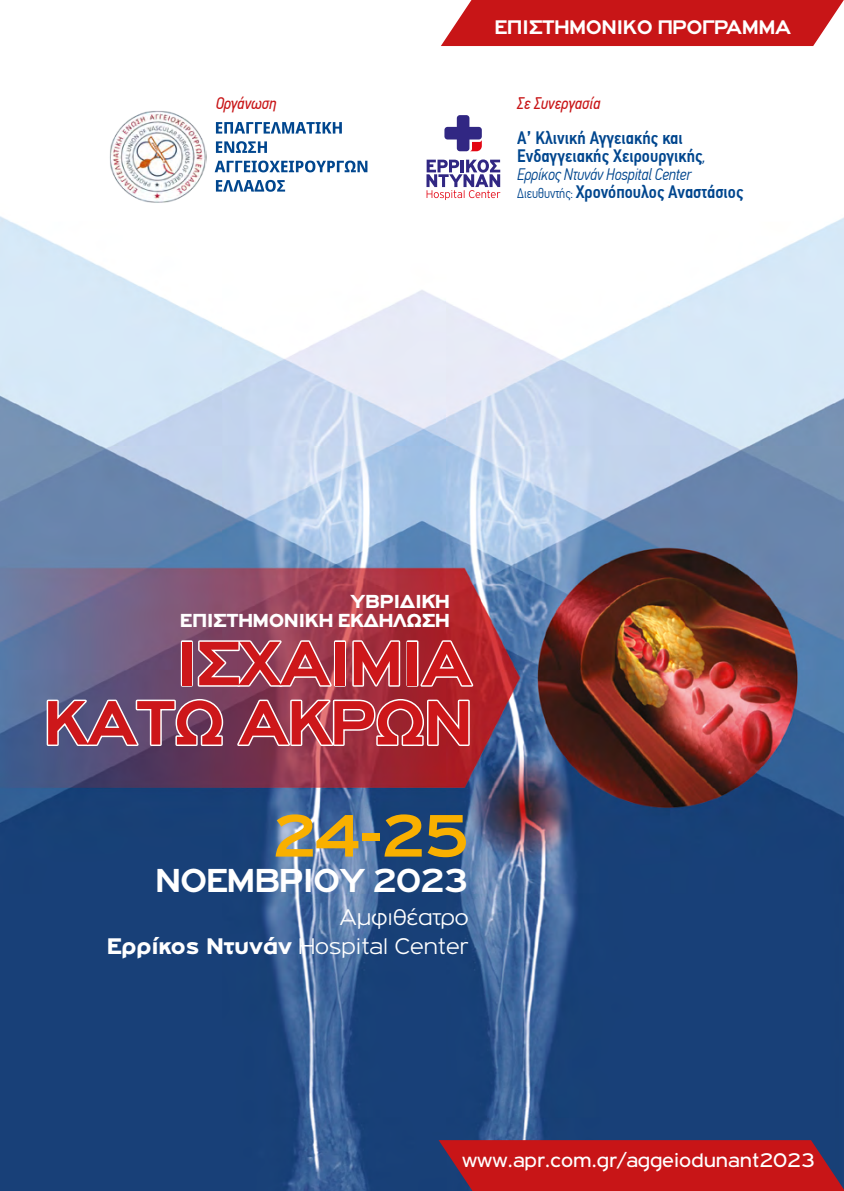
<style>
.page{position:relative;width:844px;height:1191px;background:#fff}
.page>*{position:absolute;margin:0;border:0;box-sizing:border-box;transform-origin:0 0}
.t1{font:700 66.67px/59.3px "PF Highway Gothic Ext";letter-spacing:-.03em;color:#cd171a;text-align:right}
.t2{font:700 63.88px "PF Highway Gothic Ext";color:#f9b000}
.t3{font:700 35.35px "PF Highway Gothic Ext";letter-spacing:-.03em;color:#fff}
.t4{font:300 24.15px/28.9px "PF Highway Gothic Ext";color:#fff;text-align:right}
.t5{font:21px "PF Highway Gothic Ext";color:#fff}
.t6{font:700 21px "PF Highway Gothic Ext";letter-spacing:-.02em;color:#fff}
.t7{font:900 20.12px/19.2px "PF Highway Gothic Ext";letter-spacing:-.02em;color:#fff;text-align:right}
.t8{font:500 18.03px/18px "PF Din Text Cond Pro";color:#00468e}
.t9{font:italic 16.8px "PF Din Text Cond Pro";color:#c81517}
.t10{font:italic 300 16.62px "PF Din Text Cond Pro";letter-spacing:-.01em;color:#00468e}
.s1{font-weight:300;font-style:italic}
.s2{font-weight:300;font-size:13.83px}
.s3{font-weight:900}
</style>
<div class="page">
<img style="left:0;top:122px;width:843px;height:1069px">
<svg style="left:216px;top:122px;width:126px;height:12px"></svg>
<svg style="left:216px;top:141px;width:51px;height:12px"></svg>
<svg style="left:214px;top:161px;width:153px;height:11px"></svg>
<svg style="left:216px;top:180px;width:69px;height:12px"></svg>
<svg style="left:444px;top:115px;width:37px;height:36px"></svg>
<svg style="left:426px;top:159px;width:74px;height:41px"></svg>
<div style="left:181px;top:640px;width:12px;height:46px;border:3px solid #fff"></div>
<svg style="left:196px;top:639px;width:139px;height:50px"></svg>
<div style="left:334px;top:640px;width:12px;height:46px;border:3px solid #fff"></div>
<svg style="left:351px;top:639px;width:50px;height:52px"></svg>
<div style="left:406px;top:640px;width:12px;height:46px;border:3px solid #fff"></div>
<svg style="left:417px;top:639px;width:59px;height:50px"></svg>
<svg style="left:45px;top:697px;width:179px;height:51px"></svg>
<svg style="left:234px;top:697px;width:237px;height:51px"></svg>
<svg style="left:441px;top:0;width:402px;height:46px;background:#cc2628"></svg>
<svg style="left:438px;top:1140px;width:405px;height:51px;background:#b9181f"></svg>
<img style="left:109px;top:111px;width:97px;height:92px">
<p class="t6" style="left:494px;top:16px;width:298px">ΕΠΙΣΤΗΜΟΝΙΚΌ ΠΡΌΓΡΑΜΜΑ</p>
<p class="t9" style="left:215px;top:94px;width:63px">Oργάνωση</p>
<p class="t9" style="left:517px;top:94px;width:85px">Σε Συνεργασία</p>
<p class="t8" style="left:517px;top:129px;width:190px">Α’ Κλινική Αγγειακής και<br>Ενδαγγειακής Χειρουργικής<span class="s1">,</span></p>
<p class="t10" style="left:517px;top:165px;width:175px">Ερρίκος Ντυνάν Hospital Center</p>
<p class="t8" style="left:517px;top:183px;width:227px"><span class="s2">Διευθυντής:</span> Χρονόπουλος Αναστάσιος</p>
<p class="t7" style="left:180px;top:591px;width:271px">ΥΒΡΙΔΙΚΉ<br>ΕΠΙΣΤΗΜΟΝΙΚΗ ΕΚΔΗΛΩΣΗ</p>
<h1 class="t1" style="left:44px;top:634px;width:430px">ΙΣΧΑΙΜΊΑ<br>ΚΆΤΩ ΆΚΡΩΝ</h1>
<h2 class="t2" style="left:272px;top:801px;width:198px">24-25</h2>
<h3 class="t3" style="left:155px;top:861px;width:315px">NOEMBΡIOY 2023</h3>
<h3 class="t4" style="left:107px;top:903px;width:363px">Αμφιθέατρο<br><span class="s3">Ερρίκος Ντυνάν</span> Hospital Center</h3>
<p class="t5" style="left:462px;top:1148px;width:354px">www.apr.com.gr/aggeiodunant2023</p>
</div>
